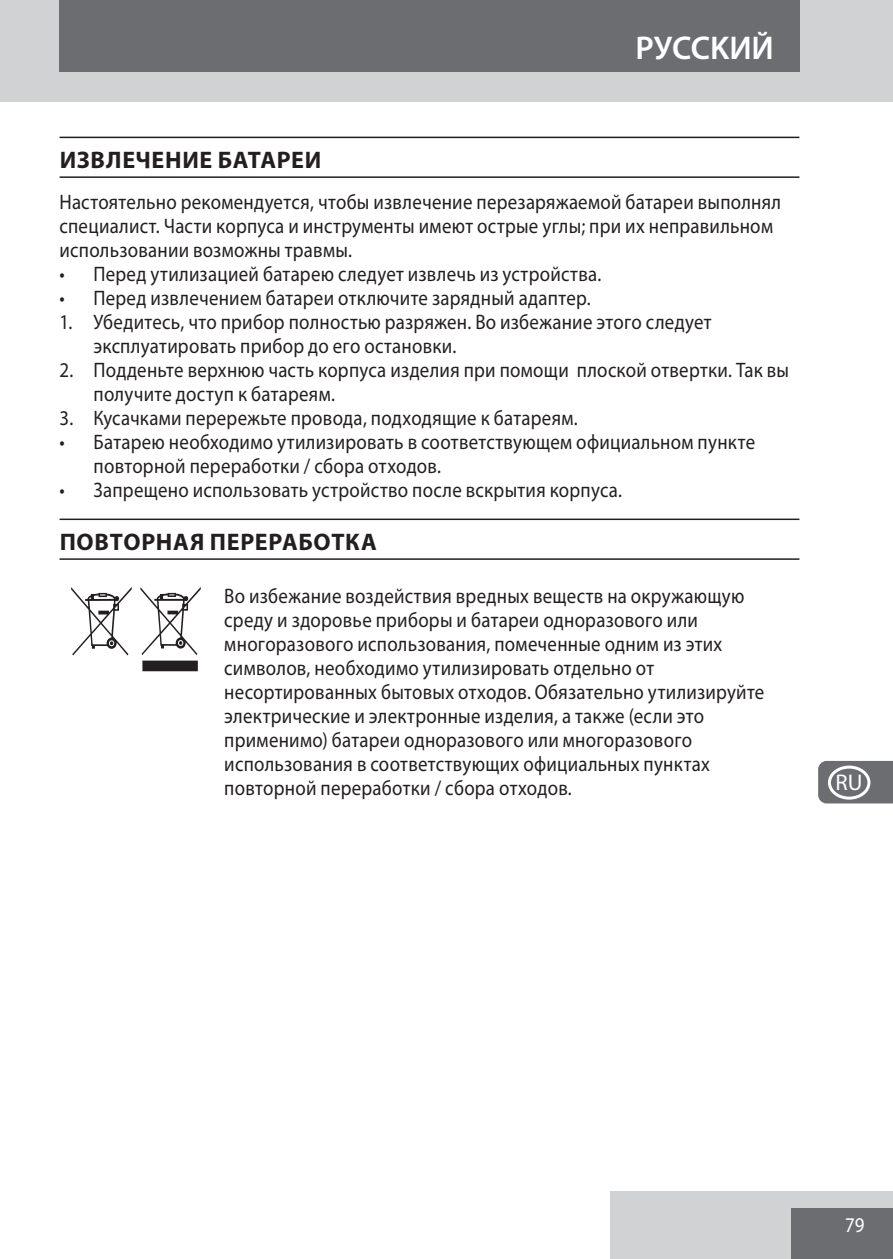
<style>
.page{position:relative;width:893px;height:1259px;background:#fff}
.page>*{position:absolute;margin:0;border:0;box-sizing:border-box;transform-origin:0 0}
.default{font:120px "Myriad Mine";color:#231f20;scale:.9 1}
.t1{font:600 33px "Myriad Pro";color:#fff}
.heading{font:700 24px "Myriad Pro";letter-spacing:.03em;color:#231f20}
.t2{font:22.8px "Myriad Pro";color:#fff}
.default-2{font:21px/24px "Myriad Pro";letter-spacing:.015em;color:#231f20;scale:.9 1}
.t3{font:21px "Myriad Pro";color:#fff;scale:.9 1}
</style>
<div class="page">
<div style="left:611px;top:1191px;width:282px;height:68px;background:#d1d2d4"></div>
<div style="left:791px;top:1208px;width:102px;height:51px;background:#6c6d70"></div>
<div style="left:0;top:0;width:893px;height:102px;background:#d1d2d4"></div>
<div style="left:59px;top:0;width:740px;height:72px;background:#6c6d70"></div>
<hr style="left:60px;top:137px;width:739px;height:1px;background:#231f20">
<hr style="left:60px;top:176px;width:739px;height:2px;background:#231f20">
<hr style="left:60px;top:518px;width:739px;height:2px;background:#231f20">
<hr style="left:60px;top:558px;width:739px;height:2px;background:#231f20">
<svg style="left:818px;top:761px;width:75px;height:42px;background:#747578"></svg>
<div style="left:828px;top:128px;width:42px;height:34px;border:3px solid #fff;border-radius:50%"></div>
<div style="left:828px;top:170px;width:42px;height:34px;border:3px solid #fff;border-radius:50%"></div>
<div style="left:828px;top:213px;width:42px;height:34px;border:3px solid #fff;border-radius:50%"></div>
<div style="left:828px;top:255px;width:42px;height:34px;border:3px solid #fff;border-radius:50%"></div>
<div style="left:828px;top:298px;width:42px;height:34px;border:3px solid #fff;border-radius:50%"></div>
<div style="left:828px;top:340px;width:42px;height:34px;border:3px solid #fff;border-radius:50%"></div>
<div style="left:828px;top:383px;width:42px;height:34px;border:3px solid #fff;border-radius:50%"></div>
<div style="left:828px;top:425px;width:42px;height:34px;border:3px solid #fff;border-radius:50%"></div>
<div style="left:828px;top:468px;width:42px;height:34px;border:3px solid #fff;border-radius:50%"></div>
<div style="left:828px;top:510px;width:42px;height:34px;border:3px solid #fff;border-radius:50%"></div>
<div style="left:828px;top:553px;width:42px;height:34px;border:3px solid #fff;border-radius:50%"></div>
<div style="left:828px;top:595px;width:42px;height:34px;border:3px solid #fff;border-radius:50%"></div>
<div style="left:828px;top:638px;width:42px;height:34px;border:3px solid #fff;border-radius:50%"></div>
<div style="left:828px;top:680px;width:42px;height:34px;border:3px solid #fff;border-radius:50%"></div>
<div style="left:828px;top:723px;width:42px;height:34px;border:3px solid #fff;border-radius:50%"></div>
<div style="left:828px;top:765px;width:42px;height:34px;border:3px solid #fff;border-radius:50%"></div>
<div style="left:828px;top:808px;width:42px;height:34px;border:3px solid #fff;border-radius:50%"></div>
<div style="left:828px;top:850px;width:42px;height:34px;border:3px solid #fff;border-radius:50%"></div>
<div style="left:828px;top:893px;width:42px;height:34px;border:3px solid #fff;border-radius:50%"></div>
<div style="left:828px;top:935px;width:42px;height:34px;border:3px solid #fff;border-radius:50%"></div>
<div style="left:828px;top:978px;width:42px;height:34px;border:3px solid #fff;border-radius:50%"></div>
<div style="left:828px;top:1020px;width:42px;height:34px;border:3px solid #fff;border-radius:50%"></div>
<div style="left:828px;top:1063px;width:42px;height:34px;border:3px solid #fff;border-radius:50%"></div>
<div style="left:828px;top:1106px;width:42px;height:34px;border:3px solid #fff;border-radius:50%"></div>
<div style="left:828px;top:1148px;width:42px;height:34px;border:3px solid #fff;border-radius:50%"></div>
<p class="t1" style="left:635px;top:27px;width:140px">PУCCKИЙ</p>
<p class="heading" style="left:60px;top:144px;width:263px">ИЗВЛЕЧЕНИЕ БАТАРЕИ</p>
<p class="default-2" style="left:60px;top:189px;width:803px">Настоятельно рекомендуется, чтобы извлечение перезаряжаемой батареи выполнял специалист. Части корпуса и инструменты имеют острые углы; при их неправильном использовании возможны травмы.</p>
<p class="default-2" style="left:60px;top:261px;width:604px">• Перед утилизацией батарею следует извлечь из устройства.</p>
<p class="default-2" style="left:60px;top:285px;width:592px">• Перед извлечением батареи отключите зарядный адаптер.</p>
<p class="default-2" style="left:94px;top:309px;width:688px;text-indent:-34px">1. Убедитесь, что прибор полностью разряжен. Во избежание этого следует эксплуатировать прибор до его остановки.</p>
<p class="default-2" style="left:94px;top:357px;width:774px;text-indent:-34px">2. Подденьте верхнюю часть корпуса изделия при помощи плоской отвертки. Так вы получите доступ к батареям.</p>
<p class="default-2" style="left:60px;top:405px;width:577px">3. Кусачками перережьте провода, подходящие к батареям.</p>
<p class="default-2" style="left:94px;top:429px;width:737px;text-indent:-34px">• Батарею необходимо утилизировать в соответствующем официальном пункте повторной переработки / сбора отходов.</p>
<p class="default-2" style="left:60px;top:477px;width:626px">• Запрещено использовать устройство после вскрытия корпуса.</p>
<p class="heading" style="left:60px;top:526px;width:319px">ПОВТОРНАЯ ПЕРЕРАБОТКА</p>
<p class="default" style="left:71px;top:570px;width:151px">W</p>
<p class="default-2" style="left:224px;top:584px;width:602px">Во избежание воздействия вредных веществ на окружающую среду и здоровье приборы и батареи одноразового или многоразового использования, помеченные одним из этих символов, необходимо утилизировать отдельно от несортированных бытовых отходов. Обязательно утилизируйте электрические и электронные изделия, а также (если это применимо) батареи одноразового или многоразового использования в соответствующих официальных пунктах повторной переработки / сбора отходов.</p>
<p class="t2" style="left:835px;top:768px;width:28px">RU</p>
<p class="t3" style="left:845px;top:1212px;width:23px">79</p>
</div>
